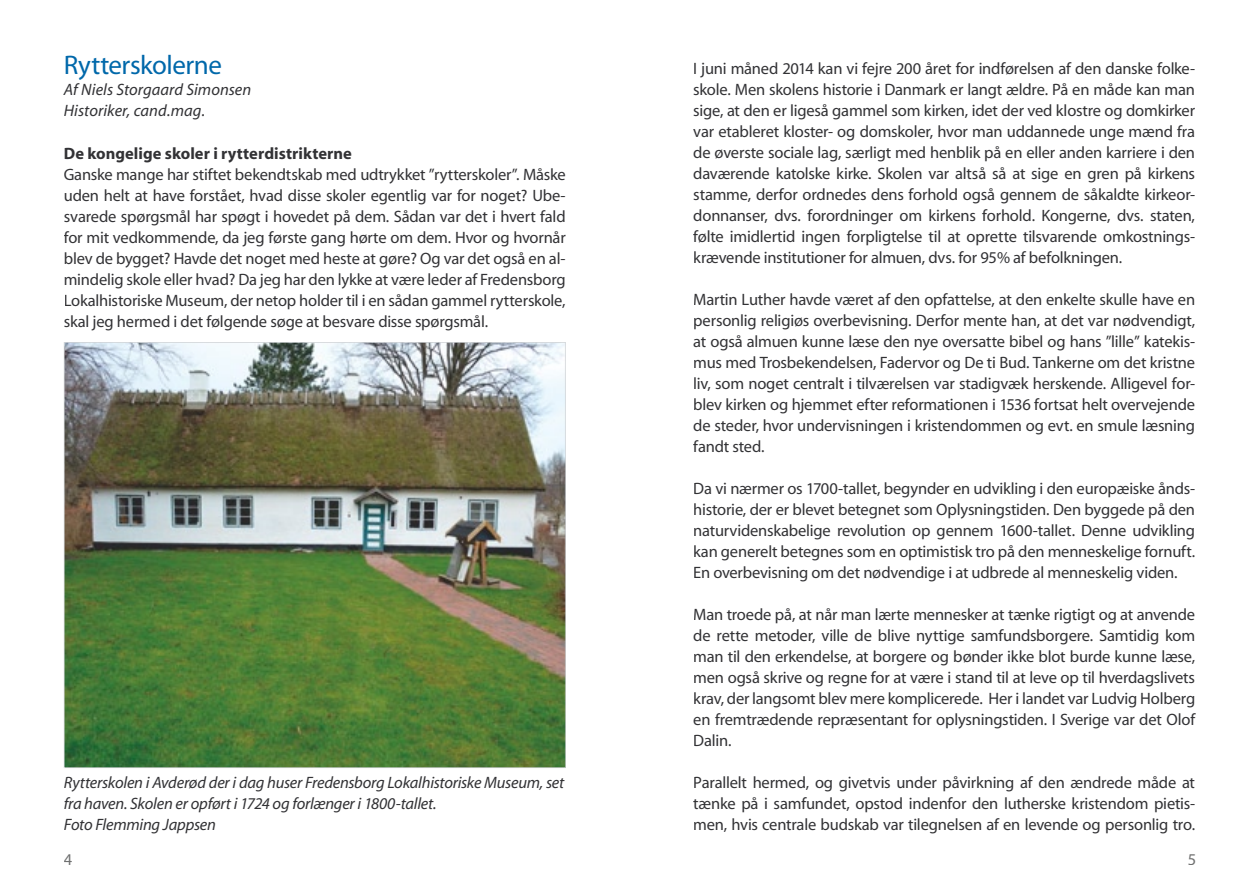
<style>
.page{position:relative;width:1259px;height:893px;background:#fff}
.page>*{position:absolute;margin:0;border:0;box-sizing:border-box;transform-origin:0 0}
.t1{font:27px "Myriad";letter-spacing:-.015em;color:#0068aa}
.t2{font:16.5px/21px "Myriad";letter-spacing:-.01em;color:#323235;text-align:justify}
.t3{font:italic 16.5px/21px "Myriad";letter-spacing:-.01em;color:#323235}
.t4{font:700 16.5px "Myriad";color:#323235}
.t5{font:16.5px "Myriad";color:#6f7070}
</style>
<div class="page">
<img style="left:65px;top:343px;width:500px;height:424px">
<hr style="left:64px;top:342px;width:1px;height:426px;background:#d0d3d6">
<hr style="left:64px;top:767px;width:501px;height:1px;background:#d0d3d6">
<hr style="left:565px;top:342px;width:1px;height:426px;background:#d0d3d6">
<hr style="left:64px;top:342px;width:501px;height:1px;background:#d0d3d6">
<h1 class="t1" style="left:64px;top:52px;width:160px">Rytterskolerne</h1>
<p class="t3" style="left:64px;top:80px;width:189px">Af Niels Storgaard Simonsen<br>Historiker, cand.mag.</p>
<p class="t4" style="left:64px;top:145px;width:289px">De kongelige skoler i rytterdistrikterne</p>
<p class="t2" style="left:64px;top:165px;width:503px">Ganske mange har stiftet bekendtskab med udtrykket ”rytterskoler”. Måske uden helt at have forstået, hvad disse skoler egentlig var for noget? Ube&shy;svarede spørgsmål har spøgt i hovedet på dem. Sådan var det i hvert fald for mit vedkommende, da jeg første gang hørte om dem. Hvor og hvornår blev de bygget? Havde det noget med heste at gøre? Og var det også en al&shy;mindelig skole eller hvad? Da jeg har den lykke at være leder af Fredensborg Lokalhistoriske Museum, der netop holder til i en sådan gammel rytterskole, skal jeg hermed i det følgende søge at besvare disse spørgsmål.</p>
<p class="t3" style="left:64px;top:773px;width:502px">Rytterskolen i Avderød der i dag huser Fredensborg Lokalhistoriske Museum, set fra haven. Skolen er opført i 1724 og forlænger i 1800-tallet.<br>Foto Flemming Jappsen</p>
<p class="t2" style="left:693px;top:59px;width:503px">I juni måned 2014 kan vi fejre 200 året for indførelsen af den danske folke&shy;skole. Men skolens historie i Danmark er langt ældre. På en måde kan man sige, at den er ligeså gammel som kirken, idet der ved klostre og domkirker var etableret kloster- og domskoler, hvor man uddannede unge mænd fra de øverste sociale lag, særligt med henblik på en eller anden karriere i den daværende katolske kirke. Skolen var altså så at sige en gren på kirkens stamme, derfor ordnedes dens forhold også gennem de såkaldte kirkeor&shy;donnanser, dvs. forordninger om kirkens forhold. Kongerne, dvs. staten, følte imidlertid ingen forpligtelse til at oprette tilsvarende omkostnings&shy;krævende institutioner for almuen, dvs. for 95% af befolkningen.</p>
<p class="t2" style="left:693px;top:290px;width:503px">Martin Luther havde været af den opfattelse, at den enkelte skulle have en personlig religiøs overbevisning. Derfor mente han, at det var nødvendigt, at også almuen kunne læse den nye oversatte bibel og hans ”lille” katekis&shy;mus med Trosbekendelsen, Fadervor og De ti Bud. Tankerne om det kristne liv, som noget centralt i tilværelsen var stadigvæk herskende. Alligevel for&shy;blev kirken og hjemmet efter reformationen i 1536 fortsat helt overvejende de steder, hvor undervisningen i kristendommen og evt. en smule læsning fandt sted.</p>
<p class="t2" style="left:693px;top:479px;width:503px">Da vi nærmer os 1700-tallet, begynder en udvikling i den europæiske ånds&shy;historie, der er blevet betegnet som Oplysningstiden. Den byggede på den naturvidenskabelige revolution op gennem 1600-tallet. Denne udvikling kan generelt betegnes som en optimistisk tro på den menneskelige fornuft.<br>En overbevisning om det nødvendige i at udbrede al menneskelig viden.</p>
<p class="t2" style="left:693px;top:605px;width:503px">Man troede på, at når man lærte mennesker at tænke rigtigt og at anvende de rette metoder, ville de blive nyttige samfundsborgere. Samtidig kom man til den erkendelse, at borgere og bønder ikke blot burde kunne læse, men også skrive og regne for at være i stand til at leve op til hverdagslivets krav, der langsomt blev mere komplicerede. Her i landet var Ludvig Holberg en fremtrædende repræsentant for oplysningstiden. I Sverige var det Olof Dalin.</p>
<p class="t2" style="left:693px;top:773px;width:503px">Parallelt hermed, og givetvis under påvirkning af den ændrede måde at tænke på i samfundet, opstod indenfor den lutherske kristendom pietis&shy;men, hvis centrale budskab var tilegnelsen af en levende og personlig tro.</p>
<p class="t5" style="left:64px;top:851px;width:10px">4</p>
<p class="t5" style="left:1187px;top:851px;width:10px">5</p>
</div>
